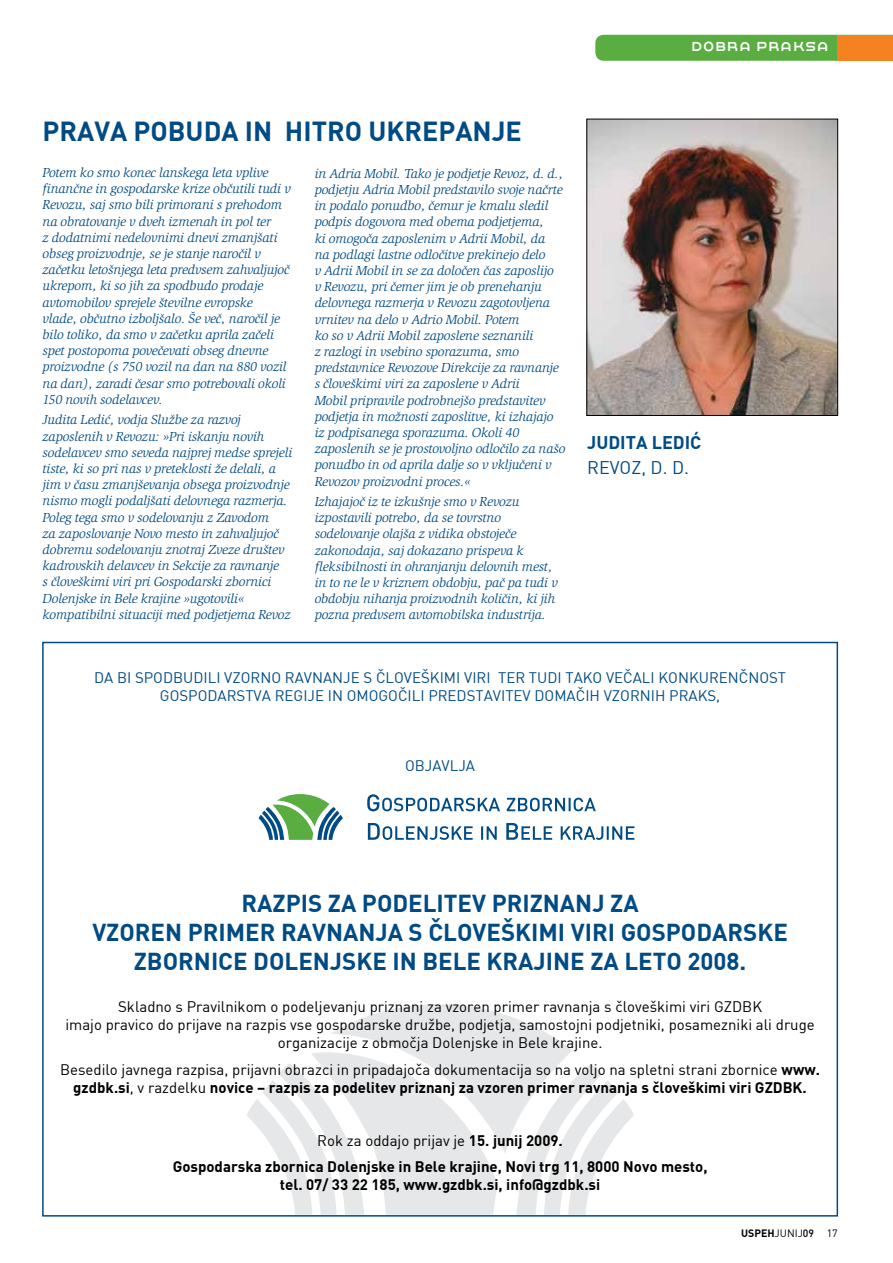
<style>
.page{position:relative;width:893px;height:1263px;background:#fff}
.page>*{position:absolute;margin:0;border:0;box-sizing:border-box;transform-origin:0 0}
.t1{font:27px "DIN Bold";color:#004b85}
.t2{font:24px "DIN Bold";color:#004b85}
.t3{font:18px "DIN Bold";color:#004b85}
.t4{font:18px "DIN Regular";color:#004b85}
.t5{font:15px "DIN Regular";color:#000}
.t6{font:15px/18px "DIN Bold";color:#000;text-align:center}
.t7{font:15px/18px "DIN Regular";color:#004b85;text-align:center}
.t8{font:italic 13.5px/16.2px "Slimbach Itc TEE";letter-spacing:-.01em;color:#004b85}
.t9{font:13.5px "Mobyregular";color:#fff}
.t10{font:10.5px "DIN Regular";color:#000}
.s1{font-family:"DIN Bold"}
.s2{font-family:"DIN Regular"}
.s3{font-family:"DIN Medium"}
</style>
<div class="page">
<div style="left:595px;top:35px;width:243px;height:26px;background:#59ad41"></div>
<div style="left:838px;top:35px;width:55px;height:26px;background:#f58220"></div>
<svg style="left:311px;top:1004px;width:261px;height:209px;fill:#e6e7e8"></svg>
<svg style="left:247px;top:1063px;width:117px;height:150px"></svg>
<svg style="left:516px;top:1063px;width:118px;height:150px"></svg>
<svg style="left:367px;top:794px;width:267px;height:46px"></svg>
<svg style="left:258px;top:794px;width:85px;height:46px"></svg>
<img style="left:588px;top:121px;width:248px;height:293px">
<div style="left:586px;top:119px;width:252px;height:297px;border:1px solid #000"></div>
<p class="t9" style="left:691px;top:38px;width:140px">DOBRA PRAKSA</p>
<h1 class="t1" style="left:43px;top:113px;width:481px">Prava pobuda in hitro ukrepanje</h1>
<p class="t8" style="left:43px;top:165px;width:250px">Potem ko smo konec lanskega leta vplive finančne in gospodarske krize občutili tudi v Revozu, saj smo bili primorani s prehodom na obratovanje v dveh izmenah in pol ter<br>z dodatnimi nedelovnimi dnevi zmanjšati obseg proizvodnje, se je stanje naročil v začetku letošnjega leta predvsem zahvaljujoč ukrepom, ki so jih za spodbudo prodaje avtomobilov sprejele številne evropske<br>vlade, občutno izboljšalo. Še več, naročil je bilo toliko, da smo v začetku aprila začeli spet postopoma povečevati obseg dnevne proizvodne (s 750 vozil na dan na 880 vozil na dan), zaradi česar smo potrebovali okoli 150 novih sodelavcev.</p>
<p class="t8" style="left:43px;top:412px;width:251px">Judita Ledić, vodja Službe za razvoj zaposlenih v Revozu: »Pri iskanju novih sodelavcev smo seveda najprej medse sprejeli tiste, ki so pri nas v preteklosti že delali, a jim v času zmanjševanja obsega proizvodnje nismo mogli podaljšati delovnega razmerja.<br>Poleg tega smo v sodelovanju z Zavodom<br>za zaposlovanje Novo mesto in zahvaljujoč dobremu sodelovanju znotraj Zveze društev kadrovskih delavcev in Sekcije za ravnanje<br>s človeškimi viri pri Gospodarski zbornici Dolenjske in Bele krajine »ugotovili« kompatibilni situaciji med podjetjema Revoz</p>
<p class="t8" style="left:315px;top:165px;width:252px">in Adria Mobil. Tako je podjetje Revoz, d. d., podjetju Adria Mobil predstavilo svoje načrte in podalo ponudbo, čemur je kmalu sledil podpis dogovora med obema podjetjema,<br>ki omogoča zaposlenim v Adrii Mobil, da<br>na podlagi lastne odločitve prekinejo delo<br>v Adrii Mobil in se za določen čas zaposlijo<br>v Revozu, pri čemer jim je ob prenehanju delovnega razmerja v Revozu zagotovljena vrnitev na delo v Adrio Mobil. Potem<br>ko so v Adrii Mobil zaposlene seznanili<br>z razlogi in vsebino sporazuma, smo predstavnice Revozove Direkcije za ravnanje s človeškimi viri za zaposlene v Adrii<br>Mobil pripravile podrobnejšo predstavitev podjetja in možnosti zaposlitve, ki izhajajo iz podpisanega sporazuma. Okoli 40 zaposlenih se je prostovoljno odločilo za našo ponudbo in od aprila dalje so v vključeni v Revozov proizvodni proces.«</p>
<p class="t8" style="left:315px;top:494px;width:245px">Izhajajoč iz te izkušnje smo v Revozu izpostavili potrebo, da se tovrstno sodelovanje olajša z vidika obstoječe zakonodaja, saj dokazano prispeva k fleksibilnosti in ohranjanju delovnih mest, in to ne le v kriznem obdobju, pač pa tudi v obdobju nihanja proizvodnih količin, ki jih pozna predvsem avtomobilska industrija.</p>
<h3 class="t3" style="left:587px;top:430px;width:116px">judita ledić</h3>
<h3 class="t4" style="left:587px;top:457px;width:103px">Revoz, d. d.</h3>
<p class="t7" style="left:94px;top:668px;width:694px">Da bi spodbudili vzorno ravnanje s človeškimi viri ter tudi tako večali konkurenčnost gospodarstva regije in omogočili predstavitev domačih vzornih praks,</p>
<p class="t7" style="left:405px;top:756px;width:71px">objavlja</p>
<h2 class="t2" style="left:242px;top:887px;width:14px">RAZPIS</h2>
<h2 class="t2" style="left:328px;top:887px;width:49px">ZA PODELITEV</h2>
<h2 class="t2" style="left:492px;top:887px;width:15px">PRIZNANJ</h2>
<h2 class="t2" style="left:610px;top:887px;width:15px">ZA</h2>
<h2 class="t2" style="left:92px;top:916px;width:16px">VZOREN</h2>
<h2 class="t2" style="left:188px;top:916px;width:16px">PRIMER</h2>
<h2 class="t2" style="left:281px;top:916px;width:16px">RAVNANJA</h2>
<h2 class="t2" style="left:409px;top:916px;width:35px">S ČLOVEŠKIMI</h2>
<h2 class="t2" style="left:571px;top:916px;width:12px">VIRI</h2>
<h2 class="t2" style="left:621px;top:916px;width:32px">GOSPODARSKE</h2>
<h2 class="t2" style="left:134px;top:945px;width:15px">ZBORNICE</h2>
<h2 class="t2" style="left:253px;top:945px;width:16px">DOLENJSKE</h2>
<h2 class="t2" style="left:392px;top:945px;width:45px">IN BELE</h2>
<h2 class="t2" style="left:487px;top:945px;width:15px">KRAJINE</h2>
<h2 class="t2" style="left:590px;top:945px;width:49px">ZA LETO</h2>
<h2 class="t2" style="left:687px;top:945px;width:60px">2008.</h2>
<p class="t5" style="left:118px;top:997px;width:607px">Skladno s Pravilnikom o podeljevanju priznanj za vzoren primer ravnanja s človeškimi viri GZDBK</p>
<p class="t5" style="left:65px;top:1015px;width:751px">imajo pravico do prijave na razpis vse gospodarske družbe, podjetja, samostojni podjetniki, posamezniki ali druge</p>
<p class="t5" style="left:278px;top:1033px;width:326px">organizacije z območja Dolenjske in Bele krajine.</p>
<p class="t5" style="left:60px;top:1060px;width:761px">Besedilo javnega razpisa, prijavni obrazci in pripadajoča dokumentacija so na voljo na spletni strani zbornice <span class="s1">www.</span></p>
<p class="t6" style="left:73px;top:1078px;width:702px">gzdbk.si<span class="s2">, v razdelku</span> novice – razpis za podelitev priznanj za vzoren primer ravnanja s človeškimi viri GZDBK</p>
<p class="t6" style="left:803px;top:1078px;width:6px">.</p>
<p class="t5" style="left:317px;top:1131px;width:247px">Rok za oddajo prijav je <span class="s1">15. junij 2009.</span></p>
<p class="t6" style="left:173px;top:1157px;width:536px">Gospodarska zbornica Dolenjske in Bele krajine, Novi trg 11, 8000 Novo mesto, tel. 07/ 33 22 185, www.gzdbk.si, info@gzdbk.si</p>
<p class="t10" style="left:741px;top:1227px;width:98px"><span class="s1">uspeh</span>junij<span class="s3">09</span> 17</p>
</div>
